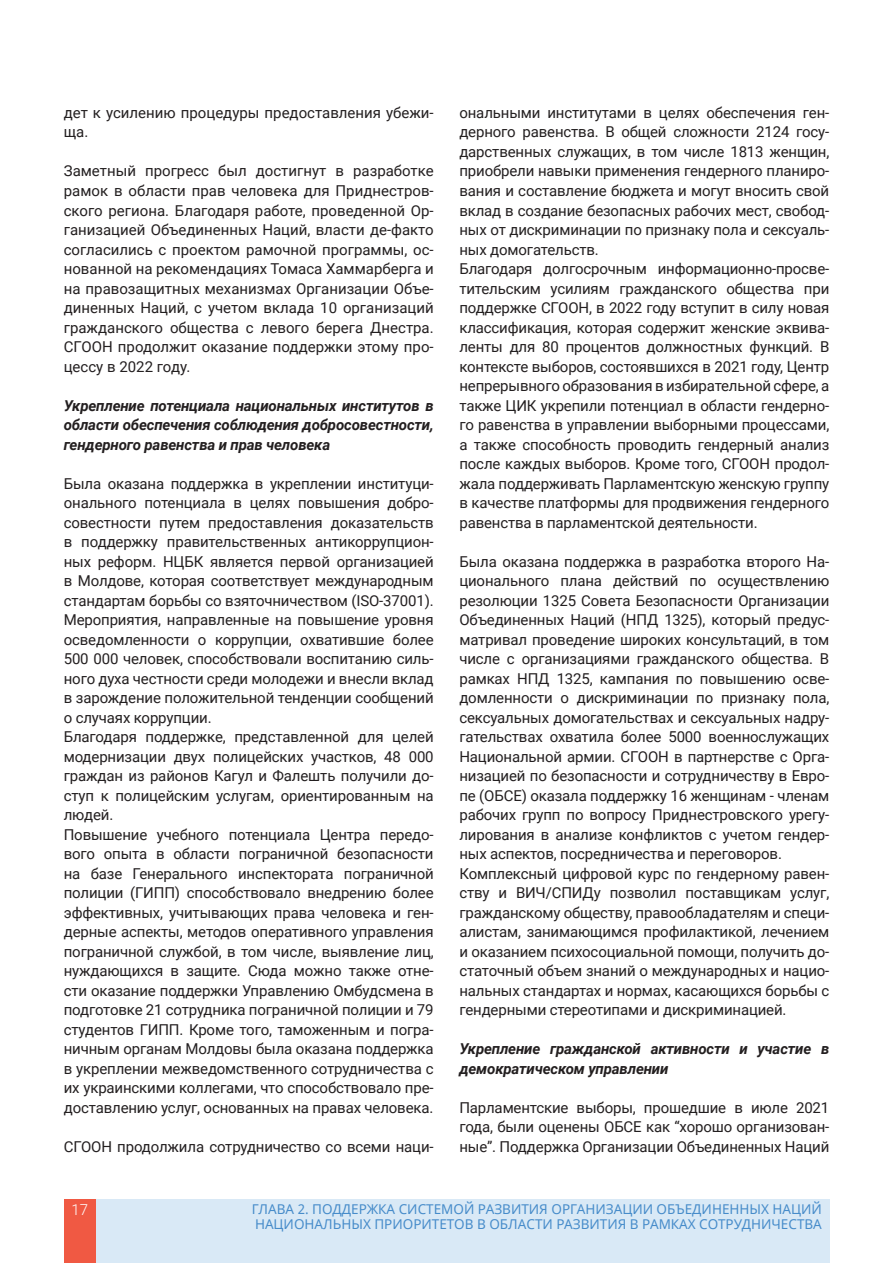
<style>
.page{position:relative;width:893px;height:1263px;background:#fff}
.page>*{position:absolute;margin:0;border:0;box-sizing:border-box;transform-origin:0 0}
.t1{font:15px/19.5px "Roboto";letter-spacing:-.01em;color:#231f20}
.t2{font:italic 700 15px/19.5px "Roboto";letter-spacing:-.01em;color:#231f20;text-align:justify}
.t3{font:300 15px "Roboto";color:#fff}
.t4{font:13.5px/15px "Noto Sans";color:#478cca}
</style>
<div class="page">
<div style="left:64px;top:1199px;width:32px;height:64px;background:#f05943"></div>
<div style="left:96px;top:1199px;width:733px;height:64px;background:#d9e9f6"></div>
<p class="t1" style="left:64px;top:102px;width:371px">дет к усилению процедуры предоставления убежи&shy;ща.</p>
<p class="t1" style="left:64px;top:161px;width:371px;text-align:justify">Заметный прогресс был достигнут в разработке рамок в области прав человека для Приднестров&shy;ского региона. Благодаря работе, проведенной Ор&shy;ганизацией Объединенных Наций, власти де-факто согласились с проектом рамочной программы, ос&shy;нованной на рекомендациях Томаса Хаммарберга и на правозащитных механизмах Организации Объе&shy;диненных Наций, с учетом вклада 10 организаций гражданского общества с левого берега Днестра.<br>СГООН продолжит оказание поддержки этому про&shy;цессу в 2022 году.</p>
<p class="t2" style="left:64px;top:395px;width:371px">Укрепление потенциала национальных институтов в области обеспечения соблюдения добросовестности, гендерного равенства и прав человека</p>
<p class="t1" style="left:64px;top:473px;width:371px">Была оказана поддержка в укреплении институци&shy;онального потенциала в целях повышения добро&shy;совестности путем предоставления доказательств в поддержку правительственных антикоррупцион&shy;ных реформ. НЦБК является первой организацией в Молдове, которая соответствует международным стандартам борьбы со взяточничеством (ISO-37001).<br>Мероприятия, направленные на повышение уровня осведомленности о коррупции, охватившие более 500 000 человек, способствовали воспитанию силь&shy;ного духа честности среди молодежи и внесли вклад в зарождение положительной тенденции сообщений о случаях коррупции.<br>Благодаря поддержке, представленной для целей модернизации двух полицейских участков, 48 000 граждан из районов Кагул и Фалешть получили до&shy;ступ к полицейским услугам, ориентированным на людей.<br>Повышение учебного потенциала Центра передо&shy;вого опыта в области пограничной безопасности на базе Генерального инспектората пограничной полиции (ГИПП) способствовало внедрению более эффективных, учитывающих права человека и ген&shy;дерные аспекты, методов оперативного управления пограничной службой, в том числе, выявление лиц, нуждающихся в защите. Сюда можно также отне&shy;сти оказание поддержки Управлению Омбудсмена в подготовке 21 сотрудника пограничной полиции и 79 студентов ГИПП. Кроме того, таможенным и погра&shy;ничным органам Молдовы была оказана поддержка в укреплении межведомственного сотрудничества с их украинскими коллегами, что способствовало пре&shy;доставлению услуг, основанных на правах человека.</p>
<p class="t1" style="left:64px;top:1136px;width:371px">СГООН продолжила сотрудничество со всеми наци-</p>
<p class="t1" style="left:459px;top:102px;width:371px">ональными институтами в целях обеспечения ген&shy;дерного равенства. В общей сложности 2124 госу&shy;дарственных служащих, в том числе 1813 женщин, приобрели навыки применения гендерного планиро&shy;вания и составление бюджета и могут вносить свой вклад в создание безопасных рабочих мест, свобод&shy;ных от дискриминации по признаку пола и сексуаль&shy;ных домогательств.<br>Благодаря долгосрочным информационно-просве&shy;тительским усилиям гражданского общества при поддержке СГООН, в 2022 году вступит в силу новая классификация, которая содержит женские эквива&shy;ленты для 80 процентов должностных функций. В контексте выборов, состоявшихся в 2021 году, Центр непрерывного образования в избирательной сфере, а также ЦИК укрепили потенциал в области гендерно&shy;го равенства в управлении выборными процессами, а также способность проводить гендерный анализ после каждых выборов. Кроме того, СГООН продол&shy;жала поддерживать Парламентскую женскую группу в качестве платформы для продвижения гендерного равенства в парламентской деятельности.</p>
<p class="t1" style="left:459px;top:551px;width:371px">Была оказана поддержка в разработка второго На&shy;ционального плана действий по осуществлению резолюции 1325 Совета Безопасности Организации Объединенных Наций (НПД 1325), который предус&shy;матривал проведение широких консультаций, в том числе с организациями гражданского общества. В рамках НПД 1325, кампания по повышению осве&shy;домленности о дискриминации по признаку пола, сексуальных домогательствах и сексуальных надру&shy;гательствах охватила более 5000 военнослужащих Национальной армии. СГООН в партнерстве с Орга&shy;низацией по безопасности и сотрудничеству в Евро&shy;пе (ОБСЕ) оказала поддержку 16 женщинам - членам рабочих групп по вопросу Приднестровского урегу&shy;лирования в анализе конфликтов с учетом гендер&shy;ных аспектов, посредничества и переговоров.<br>Комплексный цифровой курс по гендерному равен&shy;ству и ВИЧ/СПИДу позволил поставщикам услуг, гражданскому обществу, правообладателям и специ&shy;алистам, занимающимся профилактикой, лечением и оказанием психосоциальной помощи, получить до&shy;статочный объем знаний о международных и нацио&shy;нальных стандартах и нормах, касающихся борьбы с гендерными стереотипами и дискриминацией.</p>
<p class="t2" style="left:459px;top:1038px;width:371px">Укрепление гражданской активности и участие в демократическом управлении</p>
<p class="t1" style="left:459px;top:1097px;width:371px;text-align:justify">Парламентские выборы, прошедшие в июле 2021 года, были оценены ОБСЕ как “хорошо организован&shy;ные”. Поддержка Организации Объединенных Наций</p>
<p class="t3" style="left:71px;top:1199px;width:18px">17</p>
<p class="t4" style="left:252px;top:1202px;width:571px">ГЛАВА 2. ПОДДЕРЖКА СИСТЕМОЙ РАЗВИТИЯ ОРГАНИЗАЦИИ ОБЪЕДИНЕННЫХ НАЦИЙ<br>НАЦИОНАЛЬНЫХ ПРИОРИТЕТОВ В ОБЛАСТИ РАЗВИТИЯ В РАМКАХ СОТРУДНИЧЕСТВА</p>
</div>
